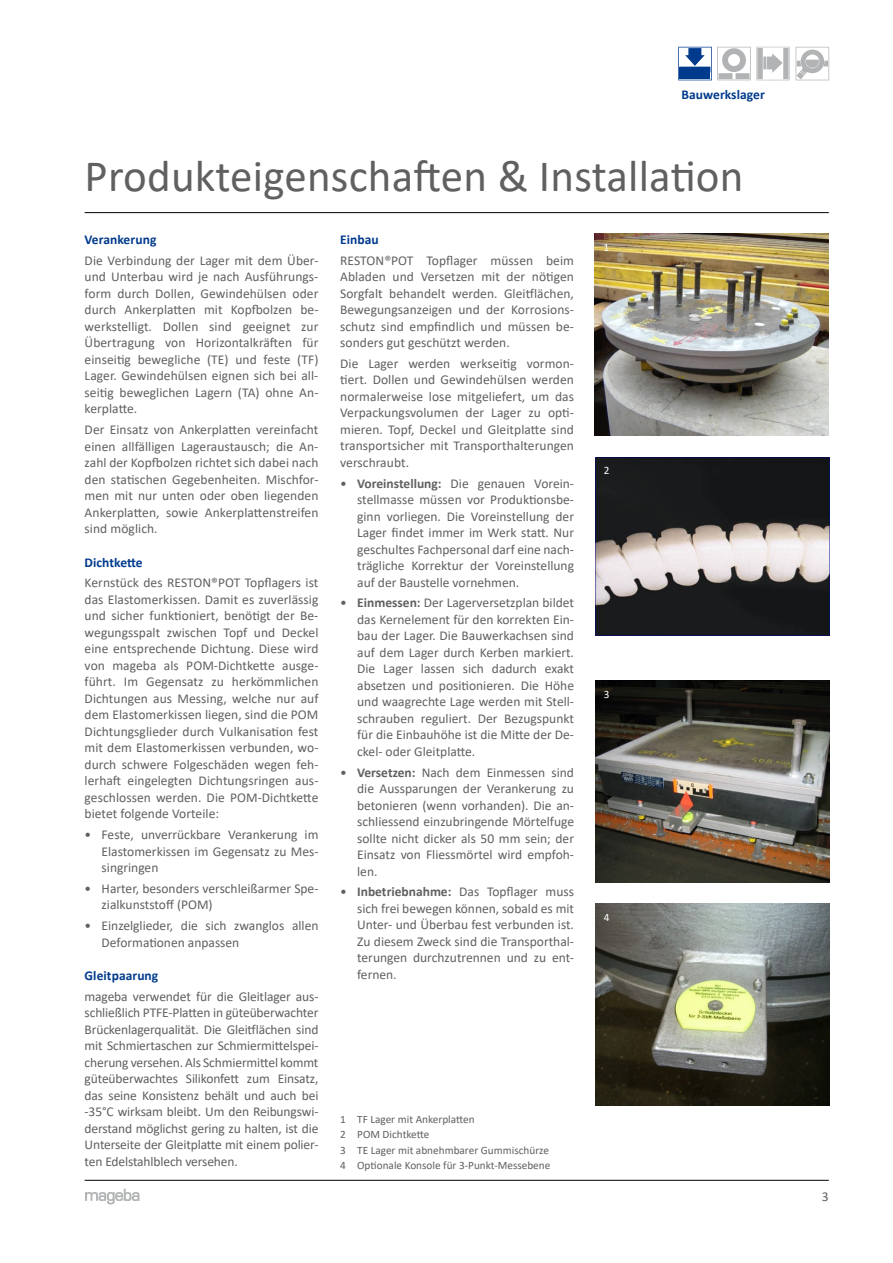
<style>
.page{position:relative;width:893px;height:1263px;background:#fff}
.page>*{position:absolute;margin:0;border:0;box-sizing:border-box;transform-origin:0 0}
.t1{font:45px "Calibri";letter-spacing:.005em;color:#616060}
.t2{font:13.5px/16.5px "Calibri";color:#616060;text-align:justify}
.t3{font:700 13.5px "Calibri";letter-spacing:.005em;color:#003a8c}
.t4{font:11.25px/15.6px "Calibri";color:#616060}
.t5{font:11.25px "Calibri";color:#fff}
.s1{font-weight:700}
</style>
<div class="page">
<hr style="left:85px;top:1180px;width:744px;height:1px;background:#000">
<hr style="left:85px;top:212px;width:744px;height:1px;background:#000">
<svg style="left:85px;top:1189px;width:55px;height:15px"></svg>
<svg style="left:796px;top:47px;width:34px;height:33px"></svg>
<svg style="left:796px;top:72px;width:8px;height:7px"></svg>
<svg style="left:678px;top:47px;width:112px;height:33px"></svg>
<img style="left:595px;top:234px;width:234px;height:202px">
<img style="left:595px;top:457px;width:234px;height:179px">
<img style="left:595px;top:680px;width:234px;height:202px">
<img style="left:595px;top:904px;width:234px;height:202px">
<p class="t3" style="left:681px;top:85px;width:85px">Bauwerkslager</p>
<h1 class="t1" style="left:85px;top:145px;width:660px">Produkteigenschaften &amp; Installation</h1>
<p class="t3" style="left:85px;top:230px;width:73px">Verankerung</p>
<p class="t2" style="left:85px;top:252px;width:235px">Die Verbindung der Lager mit dem Über&shy;und Unterbau wird je nach Ausführungs&shy;form durch Dollen, Gewindehülsen oder durch Ankerplatten mit Kopfbolzen be&shy;werkstelligt. Dollen sind geeignet zur Übertragung von Horizontalkräften für einseitig bewegliche (TE) und feste (TF)<br>Lager. Gewindehülsen eignen sich bei all&shy;seitig beweglichen Lagern (TA) ohne An&shy;kerplatte.</p>
<p class="t2" style="left:85px;top:421px;width:235px">Der Einsatz von Ankerplatten vereinfacht einen allfälligen Lageraustausch; die An&shy;zahl der Kopfbolzen richtet sich dabei nach den statischen Gegebenheiten. Mischfor&shy;men mit nur unten oder oben liegenden Ankerplatten, sowie Ankerplattenstreifen sind möglich.</p>
<p class="t3" style="left:85px;top:552px;width:60px">Dichtkette</p>
<p class="t2" style="left:85px;top:574px;width:235px">Kernstück des RESTON®POT Topflagers ist das Elastomerkissen. Damit es zuverlässig und sicher funktioniert, benötigt der Be&shy;wegungsspalt zwischen Topf und Deckel eine entsprechende Dichtung. Diese wird von mageba als POM-Dichtkette ausge&shy;führt. Im Gegensatz zu herkömmlichen Dichtungen aus Messing, welche nur auf dem Elastomerkissen liegen, sind die POM Dichtungsglieder durch Vulkanisation fest mit dem Elastomerkissen verbunden, wo&shy;durch schwere Folgeschäden wegen feh&shy;lerhaft eingelegten Dichtungsringen aus&shy;geschlossen werden. Die POM-Dichtkette bietet folgende Vorteile:</p>
<p class="t2" style="left:102px;top:826px;width:218px;text-indent:-17px">• Feste, unverrückbare Verankerung im Elastomerkissen im Gegensatz zu Mes&shy;singringen</p>
<p class="t2" style="left:102px;top:880px;width:218px;text-indent:-17px">• Harter, besonders verschleißarmer Spe&shy;zialkunststoff (POM)</p>
<p class="t2" style="left:102px;top:917px;width:218px;text-indent:-17px">• Einzelglieder, die sich zwanglos allen<br>Deformationen anpassen</p>
<p class="t3" style="left:85px;top:966px;width:75px">Gleitpaarung</p>
<p class="t2" style="left:85px;top:988px;width:235px">mageba verwendet für die Gleitlager aus&shy;schließlich PTFE-Platten in güteüberwachter Brückenlagerqualität. Die Gleitflächen sind mit Schmiertaschen zur Schmiermittelspei&shy;cherung versehen. Als Schmiermittel kommt güteüberwachtes Silikonfett zum Einsatz, das seine Konsistenz behält und auch bei -35°C wirksam bleibt. Um den Reibungswi&shy;derstand möglichst gering zu halten, ist die Unterseite der Gleitplatte mit einem polier&shy;ten Edelstahlblech versehen.</p>
<p class="t3" style="left:340px;top:230px;width:40px">Einbau</p>
<p class="t2" style="left:340px;top:252px;width:235px">RESTON®POT Topflager müssen beim Abladen und Versetzen mit der nötigen Sorgfalt behandelt werden. Gleitflächen, Bewegungsanzeigen und der Korrosions&shy;schutz sind empfindlich und müssen be&shy;sonders gut geschützt werden.</p>
<p class="t2" style="left:340px;top:355px;width:235px">Die Lager werden werkseitig vormon&shy;tiert. Dollen und Gewindehülsen werden normalerweise lose mitgeliefert, um das Verpackungsvolumen der Lager zu opti&shy;mieren. Topf, Deckel und Gleitplatte sind transportsicher mit Transporthalterungen verschraubt.</p>
<p class="t2" style="left:357px;top:474px;width:218px;text-indent:-17px">• <span class="s1">Voreinstellung:</span> Die genauen Vorein&shy;stellmasse müssen vor Produktionsbe&shy;ginn vorliegen. Die Voreinstellung der Lager findet immer im Werk statt. Nur geschultes Fachpersonal darf eine nach&shy;trägliche Korrektur der Voreinstellung auf der Baustelle vornehmen.</p>
<p class="t2" style="left:357px;top:594px;width:218px;text-indent:-17px">• <span class="s1">Einmessen:</span> Der Lagerversetzplan bildet das Kernelement für den korrekten Ein&shy;bau der Lager. Die Bauwerkachsen sind auf dem Lager durch Kerben markiert.<br>Die Lager lassen sich dadurch exakt absetzen und positionieren. Die Höhe und waagrechte Lage werden mit Stell&shy;schrauben reguliert. Der Bezugspunkt für die Einbauhöhe ist die Mitte der De&shy;ckel- oder Gleitplatte.</p>
<p class="t2" style="left:357px;top:763px;width:218px;text-indent:-17px">• <span class="s1">Versetzen:</span> Nach dem Einmessen sind die Aussparungen der Verankerung zu betonieren (wenn vorhanden). Die an&shy;schliessend einzubringende Mörtelfuge sollte nicht dicker als 50 mm sein; der Einsatz von Fliessmörtel wird empfoh&shy;len.</p>
<p class="t2" style="left:357px;top:883px;width:218px;text-indent:-17px">• <span class="s1">Inbetriebnahme:</span> Das Topflager muss sich frei bewegen können, sobald es mit Unter- und Überbau fest verbunden ist.<br>Zu diesem Zweck sind die Transporthal&shy;terungen durchzutrennen und zu ent&shy;fernen.</p>
<p class="t4" style="left:340px;top:1111px;width:212px">1 TF Lager mit Ankerplatten<br>2 POM Dichtkette<br>3 TE Lager mit abnehmbarer Gummischürze<br>4 Optionale Konsole für 3-Punkt-Messebene</p>
<p class="t5" style="left:603px;top:239px;width:7px">1</p>
<p class="t5" style="left:604px;top:462px;width:7px">2</p>
<p class="t5" style="left:604px;top:686px;width:7px">3</p>
<p class="t5" style="left:604px;top:909px;width:7px">4</p>
<p class="t2" style="left:822px;top:1188px;width:8px">3</p>
</div>
